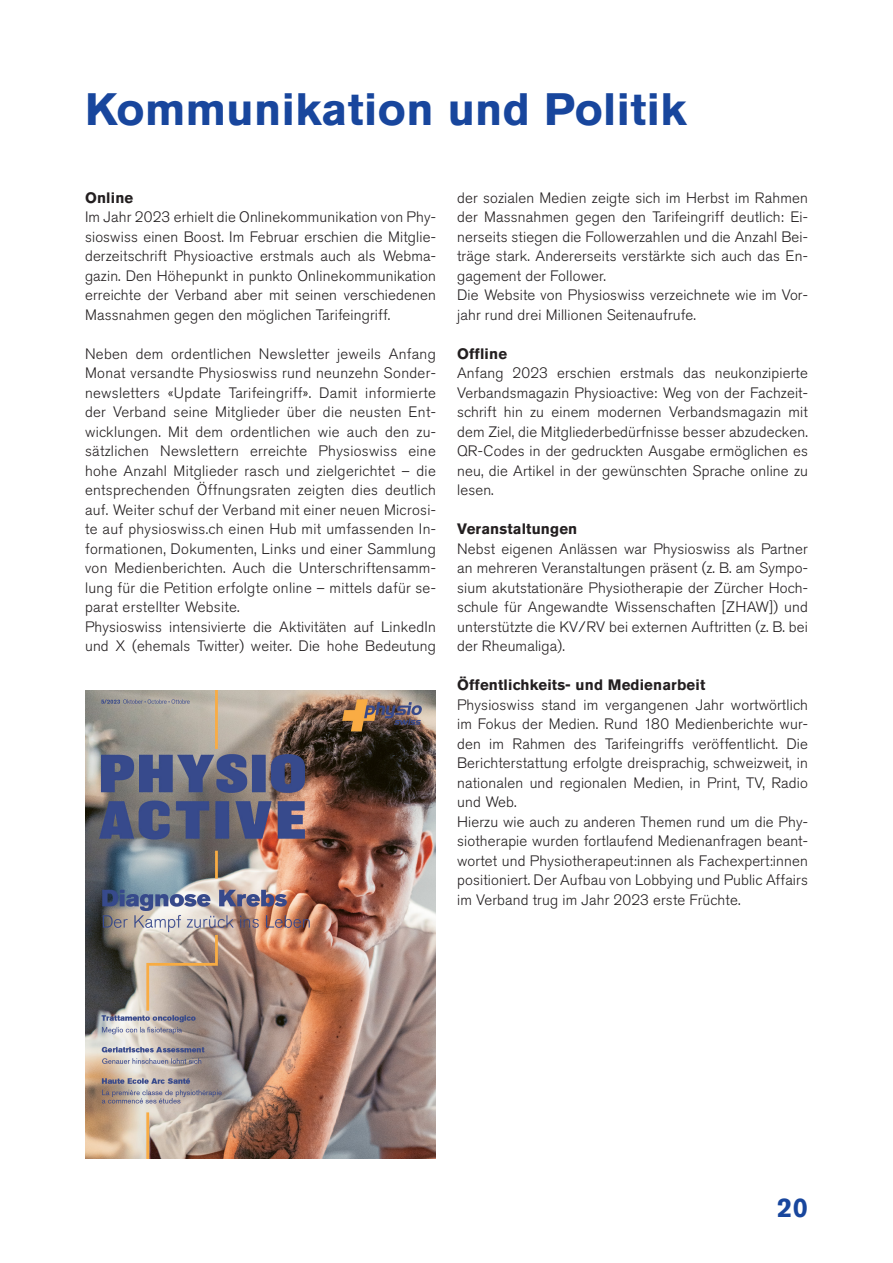
<style>
.page{position:relative;width:893px;height:1263px;background:#fff}
.page>*{position:absolute;margin:0;border:0;box-sizing:border-box;transform-origin:0 0}
.t1{font:700 45px "Akzidenz Grotesk Pro";letter-spacing:.01em;color:#18469d}
.t2{font:700 27px "Akzidenz Grotesk Pro";color:#18469d}
.t3{font:300 15px/19.5px "Akzidenz Grotesk Pro";letter-spacing:.01em;color:#231f20;text-align:justify}
.t4{font:700 15px "Akzidenz Grotesk Pro";letter-spacing:.01em;color:#231f20}
</style>
<div class="page">
<img style="left:85px;top:690px;width:351px;height:468px">
<h1 class="t1" style="left:85px;top:80px;width:603px">Kommunikation und Politik</h1>
<p class="t4" style="left:85px;top:188px;width:50px">Online</p>
<p class="t3" style="left:85px;top:207px;width:352px">Im Jahr 2023 erhielt die Onlinekommunikation von Phy&shy;sioswiss einen Boost. Im Februar erschien die Mitglie&shy;derzeitschrift Physioactive erstmals auch als Webma&shy;gazin. Den Höhepunkt in punkto Onlinekommunikation erreichte der Verband aber mit seinen verschiedenen Massnahmen gegen den möglichen Tarifeingriff.</p>
<p class="t3" style="left:85px;top:344px;width:352px;text-align:left">Neben dem ordentlichen Newsletter jeweils Anfang Monat versandte Physioswiss rund neunzehn Sonder&shy;newsletters «Update Tarifeingriff». Damit informierte der Verband seine Mitglieder über die neusten Ent&shy;wicklungen. Mit dem ordentlichen wie auch den zu&shy;sätzlichen Newslettern erreichte Physioswiss eine hohe Anzahl Mitglieder rasch und zielgerichtet – die entsprechenden Öffnungsraten zeigten dies deutlich auf. Weiter schuf der Verband mit einer neuen Microsi&shy;te auf physioswiss.ch einen Hub mit umfassenden In&shy;formationen, Dokumenten, Links und einer Sammlung von Medienberichten. Auch die Unterschriftensamm&shy;lung für die Petition erfolgte online – mittels dafür se&shy;parat erstellter Website.<br>Physioswiss intensivierte die Aktivitäten auf LinkedIn und X (ehemals Twitter) weiter. Die hohe Bedeutung</p>
<p class="t3" style="left:457px;top:188px;width:352px;text-align:left">der sozialen Medien zeigte sich im Herbst im Rahmen der Massnahmen gegen den Tarifeingriff deutlich: Ei&shy;nerseits stiegen die Followerzahlen und die Anzahl Bei&shy;träge stark. Andererseits verstärkte sich auch das En&shy;gagement der Follower.<br>Die Website von Physioswiss verzeichnete wie im Vor&shy;jahr rund drei Millionen Seitenaufrufe.</p>
<p class="t4" style="left:457px;top:344px;width:51px">Offline</p>
<p class="t3" style="left:457px;top:363px;width:352px">Anfang 2023 erschien erstmals das neukonzipierte Verbandsmagazin Physioactive: Weg von der Fachzeit&shy;schrift hin zu einem modernen Verbandsmagazin mit dem Ziel, die Mitgliederbedürfnisse besser abzudecken.<br>QR-Codes in der gedruckten Ausgabe ermöglichen es neu, die Artikel in der gewünschten Sprache online zu lesen.</p>
<p class="t4" style="left:457px;top:519px;width:122px">Veranstaltungen</p>
<p class="t3" style="left:457px;top:539px;width:352px">Nebst eigenen Anlässen war Physioswiss als Partner an mehreren Veranstaltungen präsent (z. B. am Sympo&shy;sium akutstationäre Physiotherapie der Zürcher Hoch&shy;schule für Angewandte Wissenschaften [ZHAW]) und unterstützte die KV/RV bei externen Auftritten (z. B. bei der Rheumaliga).</p>
<p class="t4" style="left:457px;top:675px;width:250px">Öffentlichkeits- und Medienarbeit</p>
<p class="t3" style="left:457px;top:695px;width:352px;text-align:left">Physioswiss stand im vergangenen Jahr wortwörtlich im Fokus der Medien. Rund 180 Medienberichte wur&shy;den im Rahmen des Tarifeingriffs veröffentlicht. Die Berichterstattung erfolgte dreisprachig, schweizweit, in nationalen und regionalen Medien, in Print, TV, Radio und Web.<br>Hierzu wie auch zu anderen Themen rund um die Phy&shy;siotherapie wurden fortlaufend Medienanfragen beant&shy;wortet und Physiotherapeut:innen als Fachexpert:innen positioniert. Der Aufbau von Lobbying und Public Affairs im Verband trug im Jahr 2023 erste Früchte.</p>
<h2 class="t2" style="left:777px;top:1190px;width:32px">20</h2>
</div>
